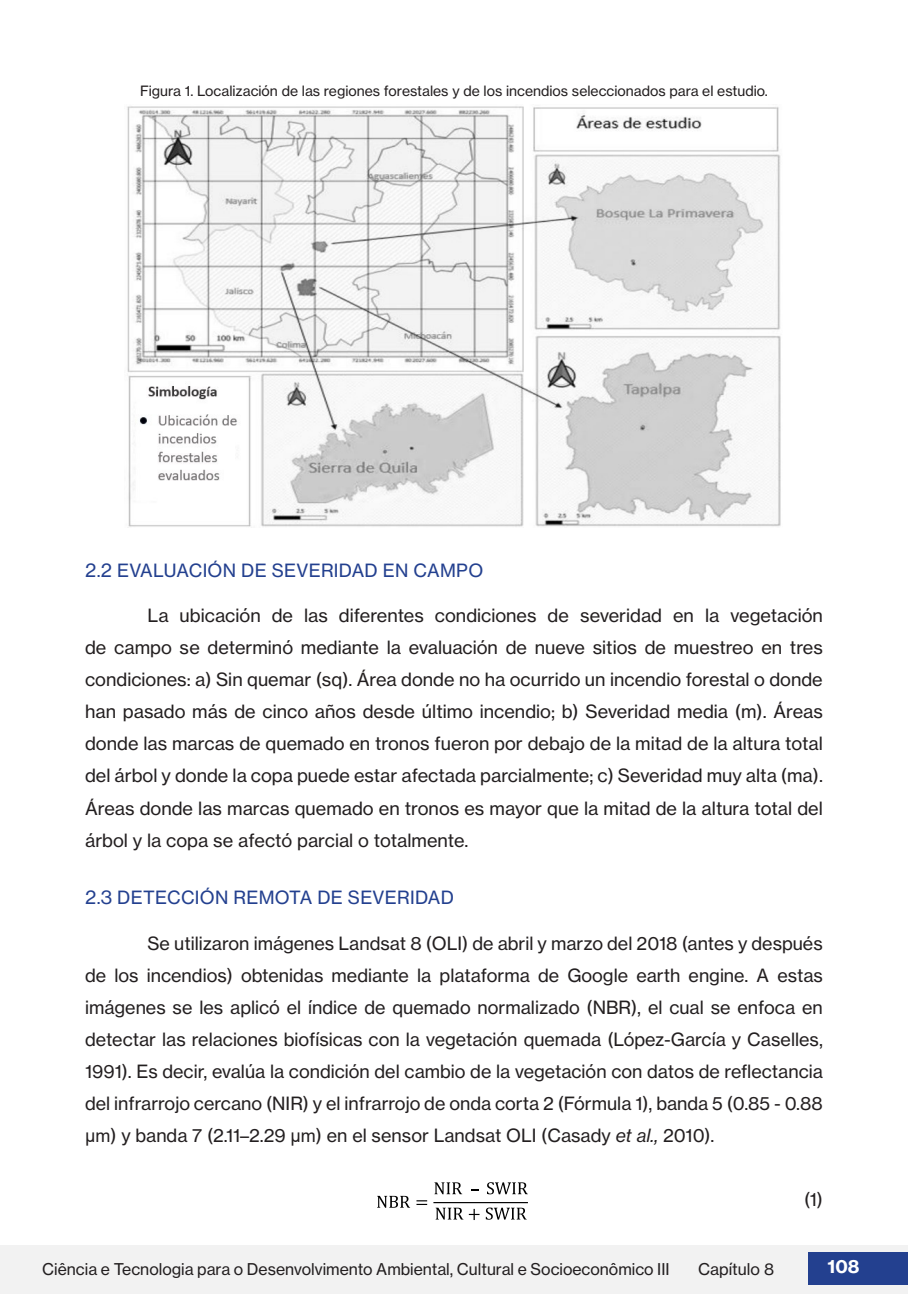
<style>
.page{position:relative;width:908px;height:1304px;background:#fff}
.page>*{position:absolute;margin:0;border:0;box-sizing:border-box;transform-origin:0 0}
.CORPO_DO_TEXTO_ATUAL{font:18px/32px "N Haas Grotesk TX Pro 55 Rg";color:#231f20;text-align:justify}
.SUBTITULOS_2_N{font:18px "N Haas Grotesk TX Pro 55 Rg";letter-spacing:.015em;color:#23408f}
.t1{font:18px "N Haas Grotesk TX Pro 75 Bd";color:#fff}
.t2{font:16px "N Haas Grotesk TX Pro 55 Rg";color:#231f20}
.LEGENDAS_DE_TABELAS_E_IMAGENS{font:14px "N Haas Grotesk TX Pro 55 Rg";color:#231f20}
.s1{font-family:"Arial"}
.s2{font-family:"N Haas Grotesk TX Pro 56 It"}
</style>
<div class="page">
<div style="left:0;top:1245px;width:907px;height:49px;background:#f2f2f2"></div>
<div style="left:808px;top:1252px;width:99px;height:33px;background:#23408f"></div>
<img style="left:127px;top:106px;width:654px;height:421px">
<svg style="left:377px;top:1196px;width:33px;height:12px"></svg>
<svg style="left:416px;top:1200px;width:11px;height:5px"></svg>
<svg style="left:434px;top:1182px;width:28px;height:12px"></svg>
<svg style="left:487px;top:1182px;width:40px;height:12px"></svg>
<svg style="left:433px;top:1202px;width:94px;height:18px"></svg>
<p class="LEGENDAS_DE_TABELAS_E_IMAGENS" style="left:140px;top:82px;width:629px">Figura 1. Localización de las regiones forestales y de los incendios seleccionados para el estudio.</p>
<p class="SUBTITULOS_2_N" style="left:85px;top:560px;width:399px">2.2 EVALUACIÓN DE SEVERIDAD EN CAMPO</p>
<p class="CORPO_DO_TEXTO_ATUAL" style="left:85px;top:600px;width:739px;text-indent:62px">La ubicación de las diferentes condiciones de severidad en la vegetación de campo se determinó mediante la evaluación de nueve sitios de muestreo en tres condiciones: a) Sin quemar (sq). Área donde no ha ocurrido un incendio forestal o donde han pasado más de cinco años desde último incendio; b) Severidad media (m). Áreas donde las marcas de quemado en tronos fueron por debajo de la mitad de la altura total del árbol y donde la copa puede estar afectada parcialmente; c) Severidad muy alta (ma).<br>Áreas donde las marcas quemado en tronos es mayor que la mitad de la altura total del árbol y la copa se afectó parcial o totalmente.</p>
<p class="SUBTITULOS_2_N" style="left:85px;top:886px;width:370px">2.3 DETECCIÓN REMOTA DE SEVERIDAD</p>
<p class="CORPO_DO_TEXTO_ATUAL" style="left:85px;top:928px;width:739px;text-indent:62px">Se utilizaron imágenes Landsat 8 (OLI) de abril y marzo del 2018 (antes y después de los incendios) obtenidas mediante la plataforma de Google earth engine. A estas imágenes se les aplicó el índice de quemado normalizado (NBR), el cual se enfoca en detectar las relaciones biofísicas con la vegetación quemada (López-García y Caselles, 1991). Es decir, evalúa la condición del cambio de la vegetación con datos de reflectancia del infrarrojo cercano (NIR) y el infrarrojo de onda corta 2 (Fórmula 1), banda 5 (0.85 - 0.88 <span class="s1">μm</span>) y banda 7 (2.11–2.29 <span class="s1">μm</span>) en el sensor Landsat OLI (Casady <span class="s2">et al.,</span> 2010).</p>
<p class="CORPO_DO_TEXTO_ATUAL" style="left:803px;top:1184px;width:20px">(1)</p>
<p class="t2" style="left:42px;top:1260px;width:628px">Ciência e Tecnologia para o Desenvolvimento Ambiental, Cultural e Socioeconômico III</p>
<p class="t2" style="left:697px;top:1260px;width:78px">Capítulo 8</p>
<p class="t1" style="left:827px;top:1255px;width:33px">108</p>
</div>
